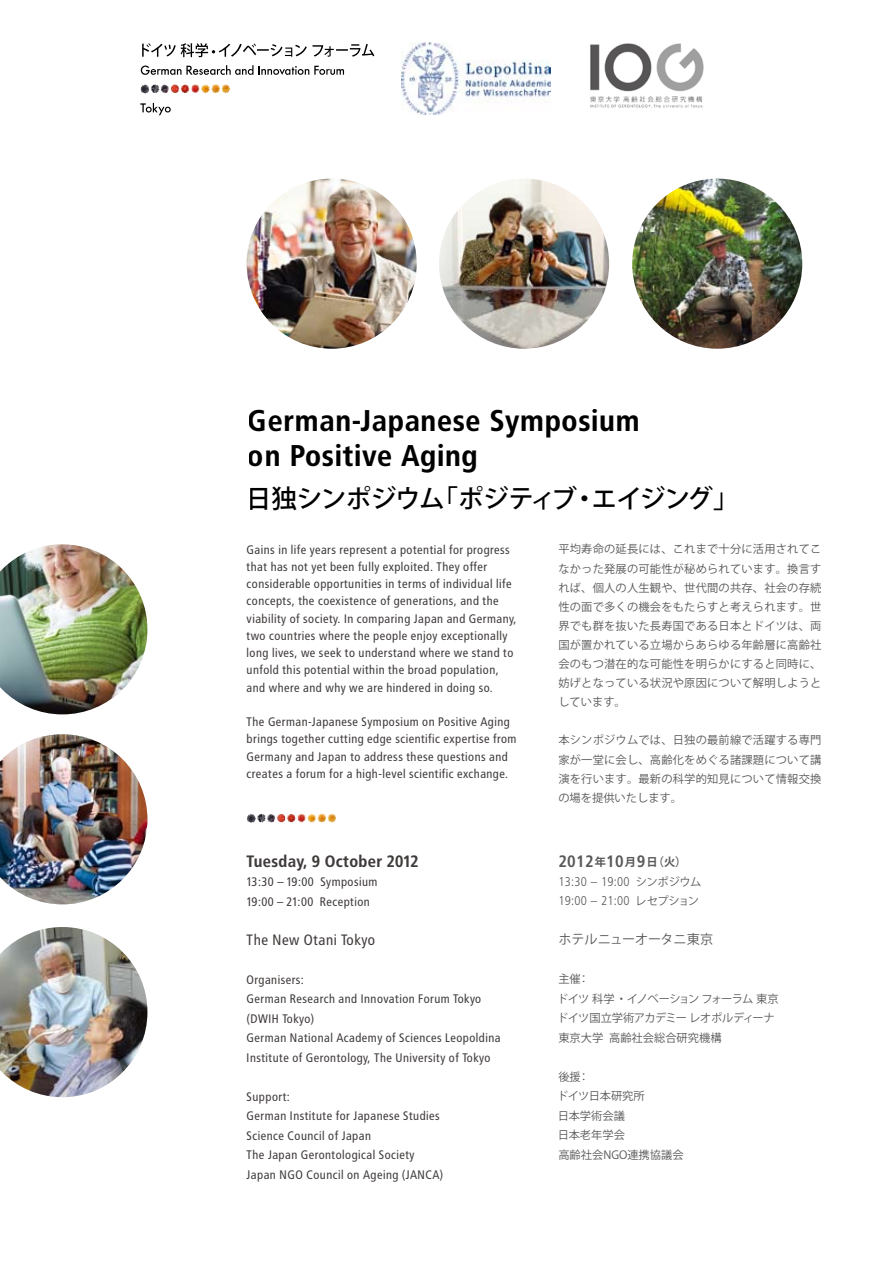
<style>
.page{position:relative;width:893px;height:1263px;background:#fff}
.page>*{position:absolute;margin:0;border:0;box-sizing:border-box;transform-origin:0 0}
.t1{font:30px/34.5px "Transit Print OT Bld";color:#000}
.t2{font:500 25.5px "Koz Go Pro";letter-spacing:-.05em;color:#000}
.t3{font:16.5px "Transit Print OT Bld";color:#3f3b3a}
.t4{font:700 condensed 16.5px "Frutiger";letter-spacing:.02em;color:#595757}
.t5{font:15px "Transit Print OT";color:#3f3b3a}
.t6{font:13.2px "Koz Go Pro";letter-spacing:-.01em;color:#595757}
.t7{font:300 condensed 12.75px/19.5px "Frutiger";letter-spacing:.02em;color:#595757}
.t8{font:12.3px/17.2px "Transit Print OT";color:#3f3b3a}
.t9{font:11.25px/19px "Koz Go Pro";color:#595757;text-align:justify}
.t10{font:11.25px/19.5px "Koz Go Pro";letter-spacing:-.02em;color:#595757}
.s1{font-family:"Koz Go Pro";font-stretch:normal;font-size:11.25px}
.s2{font-family:"Koz Go Pro";font-weight:400;font-stretch:normal;font-size:11.25px}
</style>
<div class="page">
<img style="left:0;top:544px;width:147px;height:170px">
<img style="left:0;top:734px;width:147px;height:170px">
<svg style="left:307px;top:814px;width:4px;height:5px"></svg>
<svg style="left:140px;top:103px;width:31px;height:12px"></svg>
<svg style="left:201px;top:84px;width:4px;height:6px"></svg>
<svg style="left:141px;top:65px;width:203px;height:10px"></svg>
<svg style="left:142px;top:43px;width:165px;height:14px"></svg>
<svg style="left:313px;top:44px;width:61px;height:13px"></svg>
<img style="left:401px;top:43px;width:150px;height:71px">
<img style="left:590px;top:43px;width:114px;height:65px">
<img style="left:439px;top:179px;width:170px;height:170px;border-radius:50%">
<img style="left:247px;top:179px;width:170px;height:170px;border-radius:50%">
<img style="left:632px;top:179px;width:170px;height:170px;border-radius:50%">
<img style="left:0;top:927px;width:147px;height:170px">
<h1 class="t1" style="left:248px;top:404px;width:394px">German-Japanese Symposium on Positive Aging</h1>
<h2 class="t2" style="left:246px;top:483px;width:495px">日独シンポジウム「ポジティブ・エイジング」</h2>
<p class="t8" style="left:247px;top:541px;width:272px">Gains in life years represent a potential for progress that has not yet been fully exploited. They offer considerable opportunities in terms of individual life concepts, the coexistence of generations, and the viability of society. In comparing Japan and Germany, two countries where the people enjoy exceptionally long lives, we seek to understand where we stand to unfold this potential within the broad population, and where and why we are hindered in doing so.</p>
<p class="t8" style="left:247px;top:713px;width:272px">The German-Japanese Symposium on Positive Aging brings together cutting edge scientific expertise from Germany and Japan to address these questions and creates a forum for a high-level scientific exchange.</p>
<h3 class="t3" style="left:247px;top:851px;width:174px">Tuesday, 9 October 2012</h3>
<p class="t8" style="left:247px;top:872px;width:133px;line-height:19.5px">13:30 – 19:00 Symposium<br>19:00 – 21:00 Reception</p>
<p class="t5" style="left:247px;top:931px;width:131px">The New Otani Tokyo</p>
<p class="t8" style="left:247px;top:969px;width:256px;line-height:19.5px">Organisers:<br>German Research and Innovation Forum Tokyo (DWIH Tokyo)<br>German National Academy of Sciences Leopoldina Institute of Gerontology, The University of Tokyo</p>
<p class="t8" style="left:247px;top:1086px;width:199px;line-height:19.5px">Support:<br>German Institute for Japanese Studies<br>Science Council of Japan<br>The Japan Gerontological Society<br>Japan NGO Council on Ageing (JANCA)</p>
<p class="t9" style="left:558px;top:540px;width:264px">平均寿命の延長には、これまで十分に活用されてこなかった発展の可能性が秘められています。換言すれば、個人の人生観や、世代間の共存、社会の存続性の面で多くの機会をもたらすと考えられます。世界でも群を抜いた長寿国である日本とドイツは、両国が置かれている立場からあらゆる年齢層に高齢社会のもつ潜在的な可能性を明らかにすると同時に、妨げとなっている状況や原因について解明しようとしています。</p>
<p class="t9" style="left:558px;top:731px;width:264px">本シンポジウムでは、日独の最前線で活躍する専門家が一堂に会し、高齢化をめぐる諸課題について講演を行います。最新の科学的知見について情報交換の場を提供いたします。</p>
<h3 class="t4" style="left:558px;top:851px;width:130px">2012<span class="s1">年</span>10<span class="s1">月</span>9<span class="s1">日（火）</span></h3>
<p class="t7" style="left:558px;top:872px;width:144px">13:30 – 19:00 <span class="s2">シンポジウム<br></span>19:00 – 21:00 <span class="s2">レセプション</span></p>
<p class="t6" style="left:558px;top:931px;width:156px">ホテルニューオータニ東京</p>
<p class="t10" style="left:557px;top:969px;width:223px">主催：<br>ドイツ 科学・イノベーション フォーラム 東京ドイツ国立学術アカデミー レオポルディーナ東京大学 高齢社会総合研究機構</p>
<p class="t9" style="left:557px;top:1067px;width:128px;line-height:19.5px;text-align:left">後援：<br>ドイツ日本研究所<br>日本学術会議<br>日本老年学会<br>高齢社会NGO連携協議会</p>
</div>
